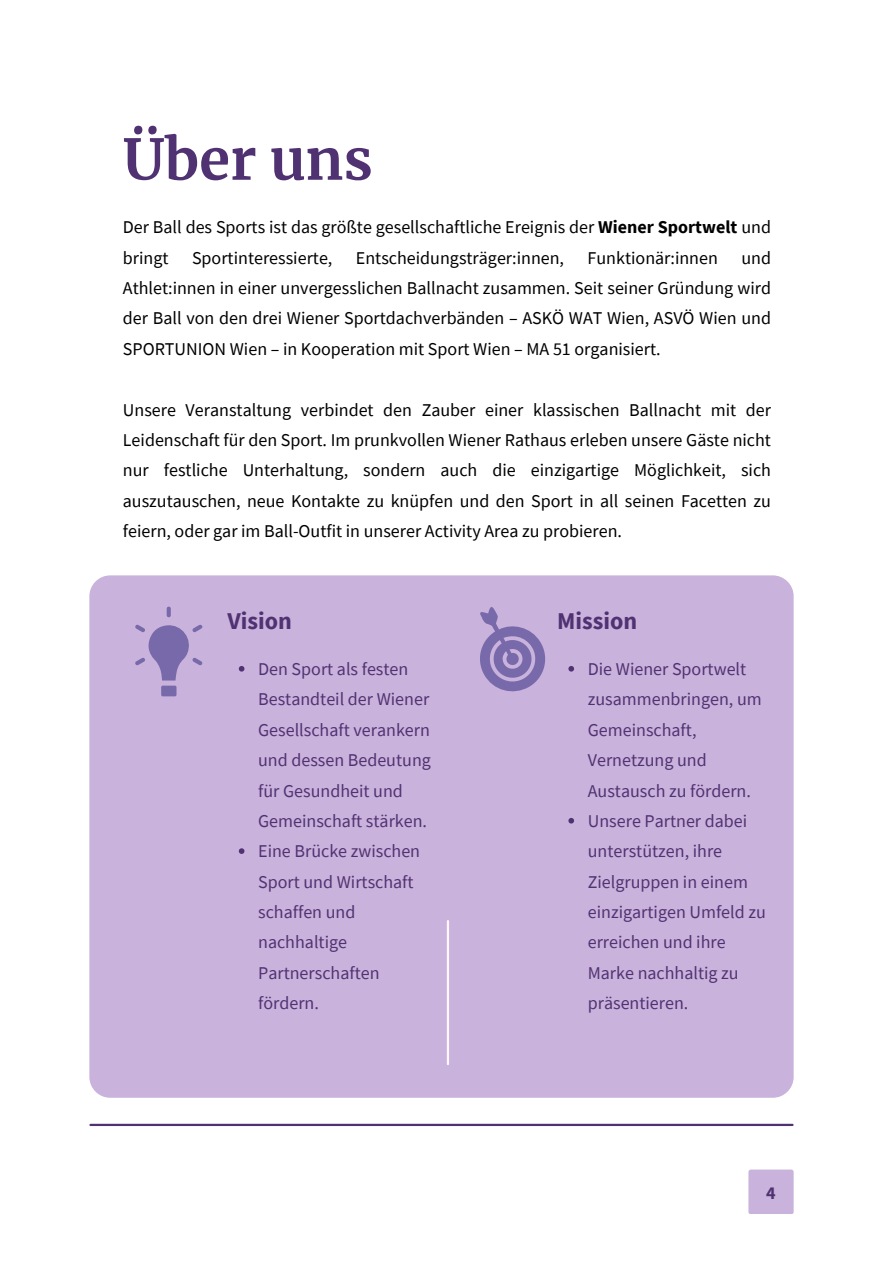
<style>
.page{position:relative;width:894px;height:1264px;background:#fff}
.page>*{position:absolute;margin:0;border:0;box-sizing:border-box;transform-origin:0 0}
.t1{font:700 55.95px "Merriweather";color:#503273}
.t2{font:700 24px "Source Sans Pro";color:#503273}
.t3{font:18px/30.3px "Source Sans Pro";color:#000;text-align:justify}
.t4{font:18px/30.3px "Source Sans Pro";color:#503273}
.t5{font:700 18px "Source Sans Pro";color:#503273}
.s1{font-weight:700}
</style>
<div class="page">
<div style="left:748px;top:1169px;width:45px;height:45px;background:#c9b2db;border-radius:2px"></div>
<hr style="left:90px;top:1123px;width:702px;height:2px;background:#503273">
<div style="left:89px;top:575px;width:704px;height:522px;background:#c9b2db;border-radius:21px"></div>
<svg style="left:135px;top:606px;width:67px;height:90px"></svg>
<svg style="left:480px;top:607px;width:65px;height:85px"></svg>
<svg style="left:239px;top:666px;width:5px;height:5px"></svg>
<svg style="left:239px;top:848px;width:5px;height:6px"></svg>
<hr style="left:446px;top:921px;width:3px;height:143px;background:#fff7fc">
<svg style="left:568px;top:666px;width:6px;height:5px"></svg>
<svg style="left:568px;top:818px;width:6px;height:5px"></svg>
<h1 class="t1" style="left:123px;top:121px;width:251px">Über uns</h1>
<p class="t3" style="left:123px;top:212px;width:649px">Der Ball des Sports ist das größte gesellschaftliche Ereignis der <span class="s1">Wiener Sportwelt</span> und bringt</p>
<p class="t3" style="left:123px;top:242px;width:649px;text-indent:618px">und Athlet:innen in einer unvergesslichen Ballnacht zusammen. Seit seiner Gründung wird der Ball von den drei Wiener Sportdachverbänden – ASKÖ WAT Wien, ASVÖ Wien und SPORTUNION Wien – in Kooperation mit Sport Wien – MA 51 organisiert.</p>
<p class="t3" style="left:192px;top:242px;width:142px">Sportinteressierte,</p>
<p class="t3" style="left:356px;top:242px;width:210px">Entscheidungsträger:innen,</p>
<p class="t3" style="left:587px;top:242px;width:132px">Funktionär:innen</p>
<p class="t3" style="left:123px;top:394px;width:649px">Unsere Veranstaltung verbindet den Zauber einer klassischen Ballnacht mit der Leidenschaft für den Sport. Im prunkvollen Wiener Rathaus erleben unsere Gäste nicht nur festliche Unterhaltung, sondern auch die einzigartige Möglichkeit, sich auszutauschen, neue Kontakte zu knüpfen und den Sport in all seinen Facetten zu feiern, oder gar im Ball-Outfit in unserer Activity Area zu probieren.</p>
<h2 class="t2" style="left:227px;top:604px;width:66px">Vision</h2>
<p class="t4" style="left:258px;top:653px;width:174px">Den Sport als festen<br>Bestandteil der Wiener<br>Gesellschaft verankern und dessen Bedeutung für Gesundheit und<br>Gemeinschaft stärken.<br>Eine Brücke zwischen<br>Sport und Wirtschaft schaffen und nachhaltige<br>Partnerschaften fördern.</p>
<h2 class="t2" style="left:557px;top:604px;width:81px">Mission</h2>
<p class="t4" style="left:587px;top:653px;width:179px">Die Wiener Sportwelt zusammenbringen, um<br>Gemeinschaft,<br>Vernetzung und<br>Austausch zu fördern.<br>Unsere Partner dabei unterstützen, ihre<br>Zielgruppen in einem einzigartigen Umfeld zu erreichen und ihre<br>Marke nachhaltig zu präsentieren.</p>
<p class="t5" style="left:766px;top:1180px;width:11px">4</p>
</div>
